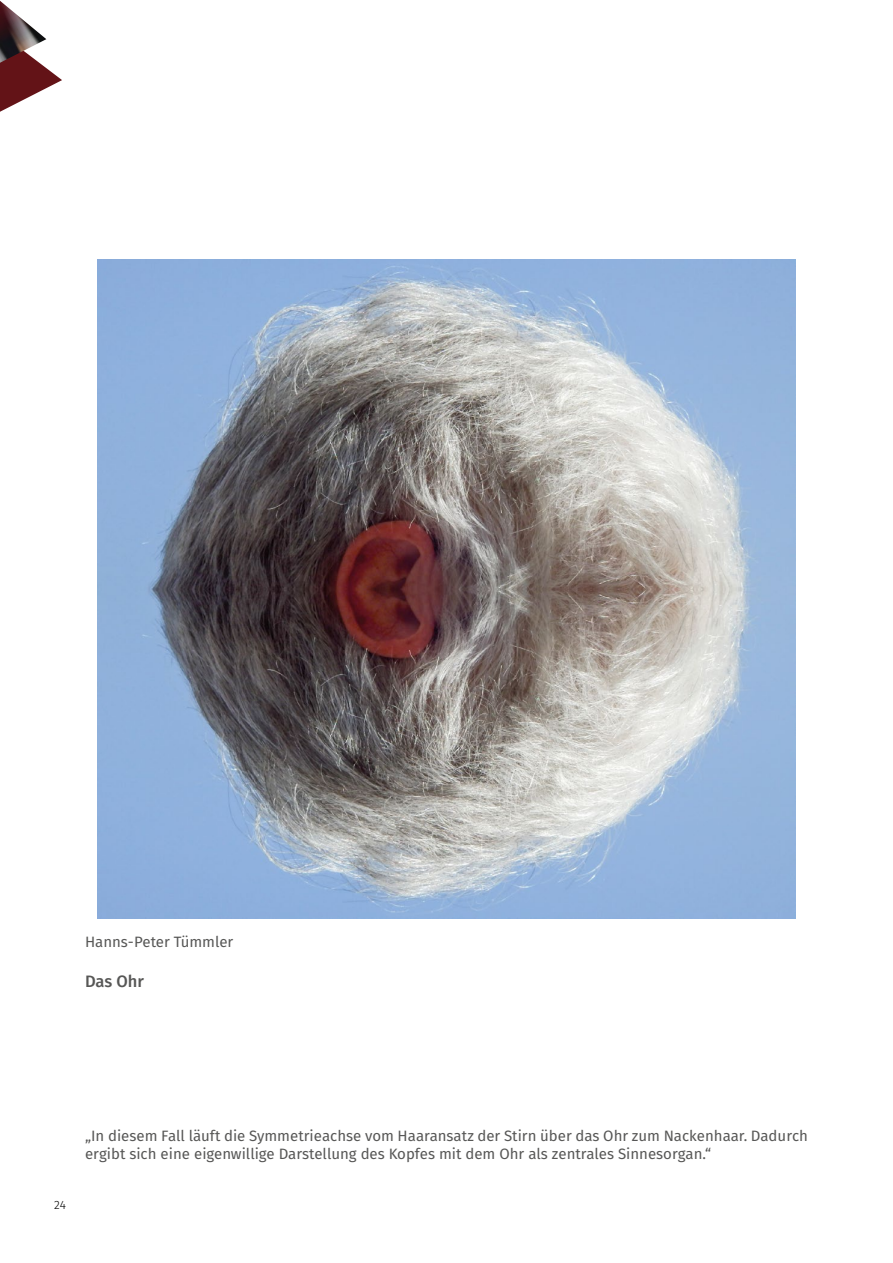
<style>
.page{position:relative;width:893px;height:1263px;background:#fff}
.page>*{position:absolute;margin:0;border:0;box-sizing:border-box;transform-origin:0 0}
.t1{font:500 16.5px "Fira Sans";color:#575756}
.t2{font:15px/18px "Fira Sans";color:#575756}
.t3{font:300 12px "Fira Sans";color:#000}
</style>
<div class="page">
<svg style="left:0;top:39px;width:62px;height:73px"></svg>
<img style="left:0;top:1px;width:46px;height:77px">
<img style="left:98px;top:259px;width:697px;height:659px">
<p class="t2" style="left:85px;top:934px;width:150px">Hanns-Peter Tümmler</p>
<p class="t1" style="left:85px;top:969px;width:61px">Das Ohr</p>
<p class="t3" style="left:54px;top:1196px;width:13px">24</p>
<p class="t2" style="left:85px;top:1128px;width:724px">„In diesem Fall läuft die Symmetrieachse vom Haaransatz der Stirn über das Ohr zum Nackenhaar. Dadurch ergibt sich eine eigenwillige Darstellung des Kopfes mit dem Ohr als zentrales Sinnesorgan.“</p>
</div>
